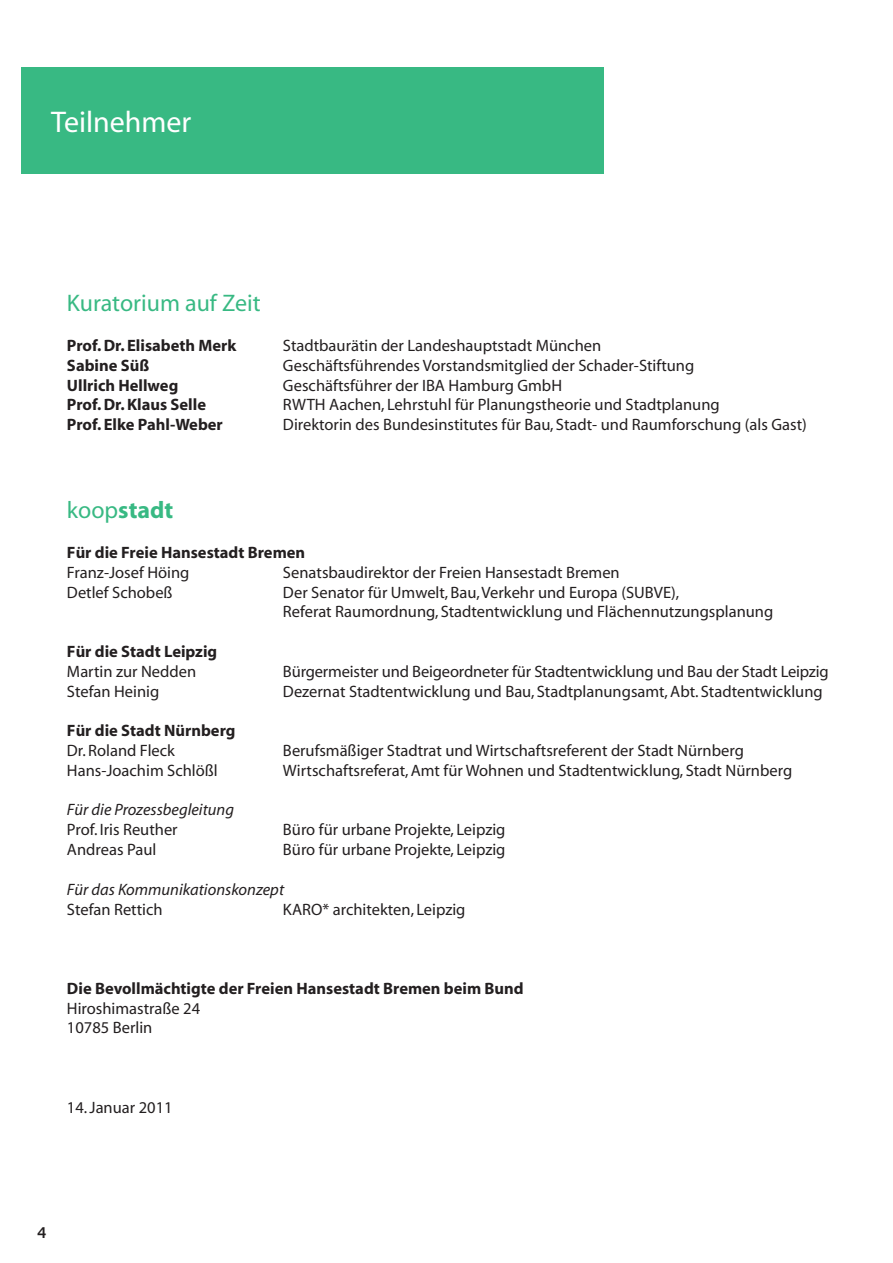
<style>
.page{position:relative;width:893px;height:1263px;background:#fff}
.page>*{position:absolute;margin:0;border:0;box-sizing:border-box;transform-origin:0 0}
.t1{font:30px "Myriad";color:#fff}
.t2{font:24px "Myriad";color:#38b983}
.t3{font:700 24px "Myriad";color:#38b983}
.t4{font:16.5px/19.8px "Myriad";color:#231f20}
.t5{font:700 16.5px "Myriad";color:#231f20}
.t6{font:italic 16.5px "Myriad";color:#231f20}
.t7{font:600 15px "Lucida Sans";color:#231f20}
.s1{font-weight:400}
</style>
<div class="page">
<div style="left:21px;top:67px;width:583px;height:106px;background:#38b983"></div>
<h1 class="t1" style="left:51px;top:107px;width:142px">Teilnehmer</h1>
<h2 class="t2" style="left:67px;top:291px;width:195px">Kuratorium auf Zeit</h2>
<p class="t5" style="left:67px;top:337px;width:171px">Prof. Dr. Elisabeth Merk</p>
<p class="t4" style="left:283px;top:336px;width:320px">Stadtbaurätin der Landeshauptstadt München</p>
<p class="t5" style="left:67px;top:357px;width:84px">Sabine Süß</p>
<p class="t4" style="left:283px;top:356px;width:413px">Geschäftsführendes Vorstandsmitglied der Schader-Stiftung</p>
<p class="t5" style="left:67px;top:377px;width:113px">Ullrich Hellweg</p>
<p class="t4" style="left:283px;top:376px;width:281px">Geschäftsführer der IBA Hamburg GmbH</p>
<p class="t5" style="left:67px;top:396px;width:141px">Prof. Dr. Klaus Selle</p>
<p class="t4" style="left:283px;top:396px;width:438px">RWTH Aachen, Lehrstuhl für Planungstheorie und Stadtplanung</p>
<p class="t5" style="left:67px;top:416px;width:157px">Prof. Elke Pahl-Weber</p>
<p class="t4" style="left:283px;top:415px;width:525px">Direktorin des Bundesinstitutes für Bau, Stadt- und Raumforschung (als Gast)</p>
<h2 class="t3" style="left:67px;top:498px;width:108px"><span class="s1">koop</span>stadt</h2>
<p class="t5" style="left:67px;top:544px;width:240px">Für die Freie Hansestadt Bremen</p>
<p class="t4" style="left:67px;top:563px;width:124px">Franz-Josef Höing</p>
<p class="t4" style="left:283px;top:563px;width:338px">Senatsbaudirektor der Freien Hansestadt Bremen</p>
<p class="t4" style="left:67px;top:583px;width:107px">Detlef Schobeß</p>
<p class="t4" style="left:283px;top:583px;width:492px">Der Senator für Umwelt, Bau, Verkehr und Europa (SUBVE),<br>Referat Raumordnung, Stadtentwicklung und Flächennutzungsplanung</p>
<p class="t5" style="left:67px;top:643px;width:152px">Für die Stadt Leipzig</p>
<p class="t4" style="left:67px;top:662px;width:131px">Martin zur Nedden</p>
<p class="t4" style="left:283px;top:662px;width:547px">Bürgermeister und Beigeordneter für Stadtentwicklung und Bau der Stadt Leipzig</p>
<p class="t4" style="left:67px;top:682px;width:94px">Stefan Heinig</p>
<p class="t4" style="left:283px;top:682px;width:541px">Dezernat Stadtentwicklung und Bau, Stadtplanungsamt, Abt. Stadtentwicklung</p>
<p class="t5" style="left:67px;top:722px;width:170px">Für die Stadt Nürnberg</p>
<p class="t4" style="left:67px;top:741px;width:110px">Dr. Roland Fleck</p>
<p class="t4" style="left:283px;top:741px;width:462px">Berufsmäßiger Stadtrat und Wirtschaftsreferent der Stadt Nürnberg</p>
<p class="t4" style="left:67px;top:761px;width:152px">Hans-Joachim Schlößl</p>
<p class="t4" style="left:283px;top:761px;width:511px">Wirtschaftsreferat, Amt für Wohnen und Stadtentwicklung, Stadt Nürnberg</p>
<p class="t6" style="left:67px;top:802px;width:169px">Für die Prozessbegleitung</p>
<p class="t4" style="left:67px;top:820px;width:112px">Prof. Iris Reuther</p>
<p class="t4" style="left:283px;top:820px;width:224px">Büro für urbane Projekte, Leipzig</p>
<p class="t4" style="left:67px;top:840px;width:91px">Andreas Paul</p>
<p class="t4" style="left:283px;top:840px;width:224px">Büro für urbane Projekte, Leipzig</p>
<p class="t6" style="left:67px;top:881px;width:219px">Für das Kommunikationskonzept</p>
<p class="t4" style="left:67px;top:900px;width:97px">Stefan Rettich</p>
<p class="t4" style="left:283px;top:900px;width:184px">KARO* architekten, Leipzig</p>
<p class="t5" style="left:67px;top:980px;width:458px">Die Bevollmächtigte der Freien Hansestadt Bremen beim Bund</p>
<p class="t4" style="left:67px;top:999px;width:135px">Hiroshimastraße 24<br>10785 Berlin</p>
<p class="t4" style="left:67px;top:1098px;width:107px">14. Januar 2011</p>
<p class="t7" style="left:37px;top:1224px;width:11px">4</p>
</div>
